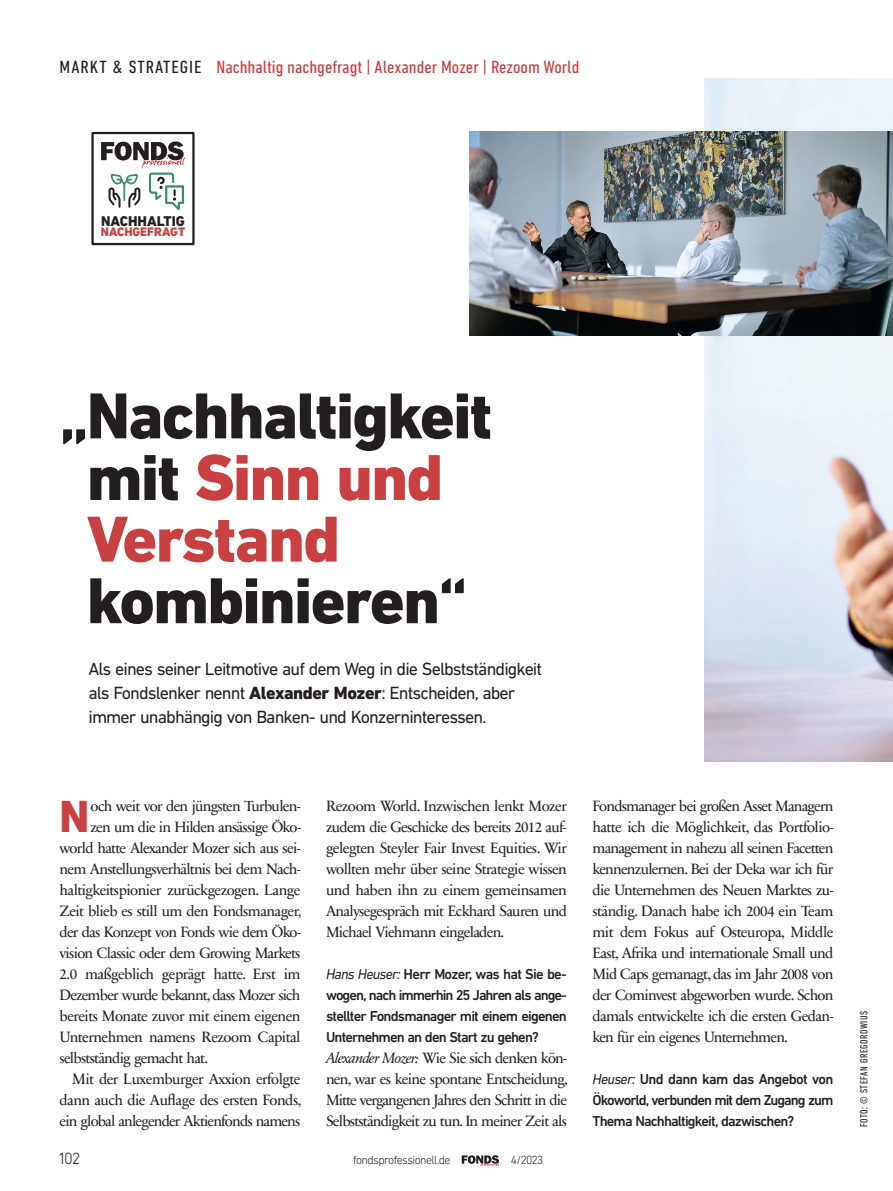
<style>
.page{position:relative;width:893px;height:1191px;background:#fff}
.page>*{position:absolute;margin:0;border:0;box-sizing:border-box;transform-origin:0 0}
.t1{font:800 66px/61.7px "DIN Next LT Pro";letter-spacing:-.025em;color:#231f20}
.t2{font:800 45.9px "DIN Next LT Pro";color:#c84041}
.t3{font:18px/24px "DIN Next LT Pro";letter-spacing:-.05em;color:#231f20}
.t4{font:condensed 18px "DIN Next LT Pro";color:#c84041;scale:1.11 1}
.t5{font:300 16.5px "DIN Next LT Pro";color:#231f20}
.t6{font:15px/21px "Sabon Next LT";letter-spacing:-.05em;color:#231f20;text-align:justify}
.t7{font:500 14.7px/21px "DIN Next LT Pro";letter-spacing:-.06em;color:#231f20;text-align:justify}
.t8{font:800 14.4px "DIN Next LT Pro";color:#231f20}
.t9{font:800 12.45px "DIN Next LT Pro";letter-spacing:-.005em;color:#c84041}
.t10{font:300 12px "DIN Next LT Pro";letter-spacing:-.05em;color:#231f20}
.t11{font:condensed 10.5px "DIN Next LT Pro";letter-spacing:.05em;color:#231f20}
.s1{color:#231f20}
.s2{color:#c84041}
.s3{font-weight:800}
.s4{font-weight:400;font-style:italic}
.s5{font-style:italic}
</style>
<div class="page">
<img style="left:705px;top:79px;width:188px;height:682px">
<img style="left:469px;top:132px;width:424px;height:204px">
<svg style="left:462px;top:1155px;width:38px;height:12px"></svg>
<div style="left:91px;top:132px;width:104px;height:113px;border:2px solid #231f20"></div>
<svg style="left:101px;top:141px;width:84px;height:69px"></svg>
<p class="t4" style="left:60px;top:61px;width:470px"><span class="s1">MARKT &amp; STRATEGIE</span> Nachhaltig nachgefragt | Alexander Mozer | Rezoom World</p>
<p class="t8" style="left:101px;top:212px;width:85px">NACHHALTIG</p>
<p class="t9" style="left:101px;top:224px;width:86px">NACHGEFRAGT</p>
<h1 class="t1" style="left:87px;top:391px;width:407px;text-indent:-27px">„Nachhaltigkeit mit <span class="s2">Sinn und<br>Verstand</span></h1>
<h1 class="t1" style="left:87px;top:575px;width:382px">kombinieren“</h1>
<p class="t3" style="left:88px;top:658px;width:455px">Als eines seiner Leitmotive auf dem Weg in die Selbstständigkeit als Fondslenker nennt <span class="s3">Alexander Mozer</span>: Entscheiden, aber immer unabhängig von Banken- und Konzerninteressen.</p>
<h2 class="t2" style="left:60px;top:800px;width:31px">N</h2>
<p class="t6" style="left:90px;top:794px;width:212px">och weit vor den jüngsten Turbulen-</p>
<p class="t6" style="left:90px;top:815px;width:212px">zen um die in Hilden ansässige Öko-</p>
<p class="t6" style="left:60px;top:836px;width:242px">world hatte Alexander Mozer sich aus sei-</p>
<p class="t6" style="left:60px;top:857px;width:242px">nem Anstellungsverhältnis bei dem Nach-</p>
<p class="t6" style="left:60px;top:878px;width:242px">haltigkeitspionier zurückgezogen. Lange</p>
<p class="t6" style="left:60px;top:899px;width:243px">Zeit blieb es still um den Fondsmanager,</p>
<p class="t6" style="left:60px;top:920px;width:243px">der das Konzept von Fonds wie dem Öko-</p>
<p class="t6" style="left:60px;top:941px;width:242px">vision Classic oder dem Growing Markets</p>
<p class="t6" style="left:60px;top:962px;width:242px">2.0 maßgeblich geprägt hatte. Erst im</p>
<p class="t6" style="left:60px;top:983px;width:242px">Dezember wurde bekannt, dass Mozer sich</p>
<p class="t6" style="left:60px;top:1004px;width:242px">bereits Monate zuvor mit einem eigenen</p>
<p class="t6" style="left:60px;top:1025px;width:242px">Unternehmen namens Rezoom Capital</p>
<p class="t6" style="left:60px;top:1046px;width:150px">selbstständig gemacht hat.</p>
<p class="t6" style="left:72px;top:1067px;width:230px">Mit der Luxemburger Axxion erfolgte</p>
<p class="t6" style="left:60px;top:1088px;width:244px">dann auch die Auflage des ersten Fonds,</p>
<p class="t6" style="left:60px;top:1109px;width:242px">ein global anlegender Aktienfonds namens</p>
<p class="t6" style="left:326px;top:794px;width:243px">Rezoom World. Inzwischen lenkt Mozer zudem die Geschicke des bereits 2012 auf&shy;gelegten Steyler Fair Invest Equities. Wir wollten mehr über seine Strategie wissen und haben ihn zu einem gemeinsamen Analysegespräch mit Eckhard Sauren und Michael Viehmann eingeladen.</p>
<p class="t7" style="left:326px;top:965px;width:242px"><span class="s4">Hans Heuser:</span> Herr Mozer, was hat Sie be&shy;wogen, nach immerhin 25 Jahren als ange&shy;stellter Fondsmanager mit einem eigenen Unternehmen an den Start zu gehen?</p>
<p class="t6" style="left:326px;top:1046px;width:243px"><span class="s5">Alexander Mozer:</span> Wie Sie sich denken kön&shy;nen, war es keine spontane Entscheidung, Mitte vergangenen Jahres den Schritt in die Selbstständigkeit zu tun. In meiner Zeit als</p>
<p class="t5" style="left:60px;top:1148px;width:22px">102</p>
<p class="t10" style="left:353px;top:1152px;width:99px">fondsprofessionell.de</p>
<p class="t10" style="left:511px;top:1152px;width:34px">4/2023</p>
<p class="t6" style="left:592px;top:794px;width:242px">Fondsmanager bei großen Asset Managern hatte ich die Möglichkeit, das Portfolio - management in nahezu all seinen Facetten kennenzulernen. Bei der Deka war ich für die Unternehmen des Neuen Marktes zu&shy;ständig. Danach habe ich 2004 ein Team mit dem Fokus auf Osteuropa, Middle East, Afrika und internationale Small und Mid Caps gemanagt, das im Jahr 2008 von der Cominvest abgeworben wurde. Schon damals entwickelte ich die ersten Gedan&shy;ken für ein eigenes Unternehmen.</p>
<p class="t7" style="left:592px;top:1070px;width:242px"><span class="s4">Heuser:</span> Und dann kam das Angebot von Ökoworld, verbunden mit dem Zugang zum Thema Nachhaltigkeit, dazwischen?</p>
<p class="t11" style="left:860px;top:1127px;width:118px;rotate:-90deg">FOTO: © STEFAN GREGOROWIUS</p>
</div>
